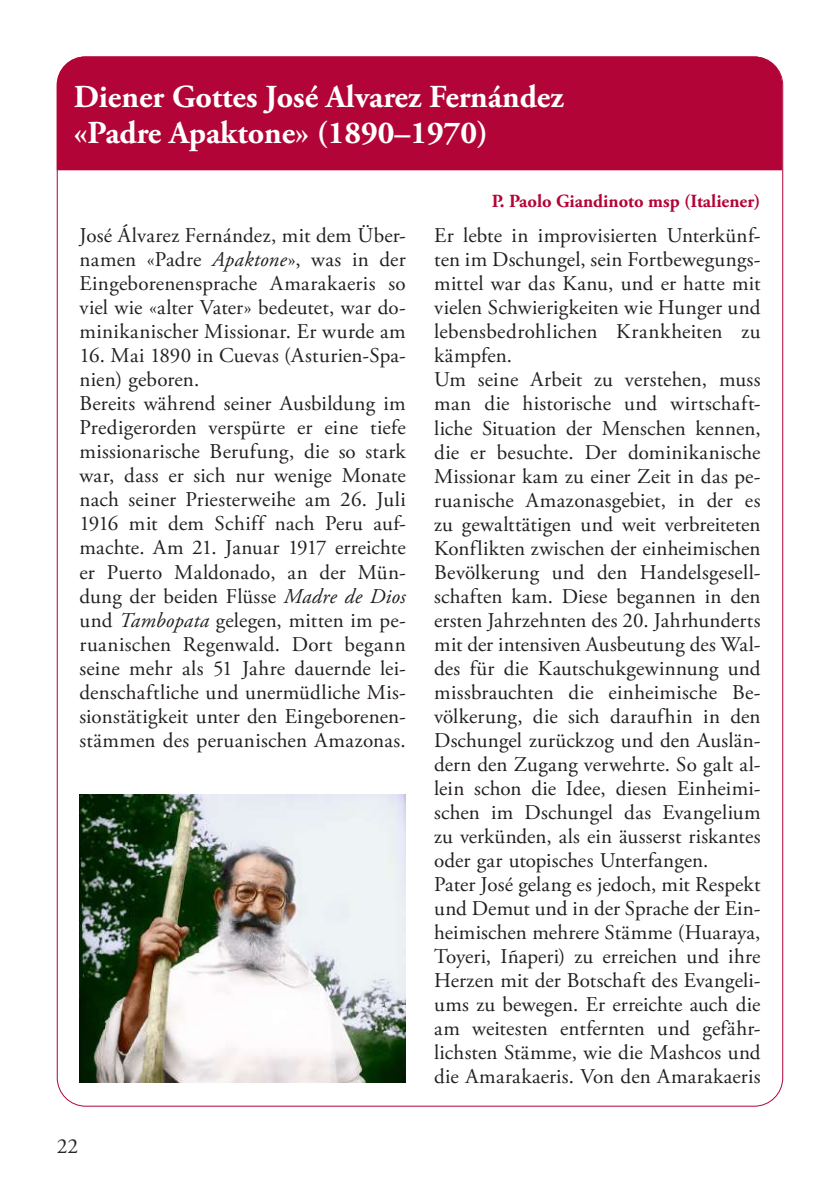
<style>
.page{position:relative;width:840px;height:1191px;background:#fff}
.page>*{position:absolute;margin:0;border:0;box-sizing:border-box;transform-origin:0 0}
.t1{font:700 32px/36px "Adobe Garamond Pro";color:#fff}
.t2{font:21.6px "Adobe Garamond Pro";color:#282526}
.t3{font:21px/24px "Adobe Garamond Pro";letter-spacing:.01em;color:#231f20}
.t4{font:700 18.4px "Adobe Garamond Pro";color:#b30437}
.s1{font-style:italic}
</style>
<div class="page">
<img style="left:79px;top:794px;width:326px;height:288px">
<div style="left:57px;top:57px;width:724px;height:113px;background:#b30437"></div>
<h1 class="t1" style="left:74px;top:79px;width:491px">Diener Gottes José Alvarez Fernández «Padre Apaktone» (1890–1970)</h1>
<p class="t3" style="left:79px;top:224px;width:327px;text-align:justify">José Álvarez Fernández, mit dem Über&shy;namen «Padre <span class="s1">Apaktone</span>», was in der Eingeborenensprache Amarakaeris so viel wie «alter Vater» bedeutet, war do&shy;minikanischer Missionar. Er wurde am</p>
<p class="t3" style="left:79px;top:344px;width:328px">16. Mai 1890 in Cuevas (Asturien-Spa&shy;nien) geboren.<br>Bereits während seiner Ausbildung im Predigerorden verspürte er eine tiefe missionarische Berufung, die so stark war, dass er sich nur wenige Monate nach seiner Priesterweihe am 26. Juli 1916 mit dem Schiff nach Peru auf&shy;machte. Am 21. Januar 1917 erreichte er Puerto Maldonado, an der Mün&shy;dung der beiden Flüsse <span class="s1">Madre de Dios </span>und <span class="s1">Tambopata</span> gelegen, mitten im pe&shy;ruanischen Regenwald. Dort begann seine mehr als 51 Jahre dauernde lei&shy;denschaftliche und unermüdliche Mis&shy;sionstätigkeit unter den Eingeborenen&shy;stämmen des peruanischen Amazonas.</p>
<p class="t2" style="left:57px;top:1133px;width:23px">22</p>
<p class="t4" style="left:491px;top:191px;width:270px">P. Paolo Giandinoto msp (Italiener)</p>
<p class="t3" style="left:434px;top:224px;width:328px">Er lebte in improvisierten Unterkünf&shy;ten im Dschungel, sein Fortbewegungs&shy;mittel war das Kanu, und er hatte mit vielen Schwierigkeiten wie Hunger und lebensbedrohlichen Krankheiten zu kämpfen.<br>Um seine Arbeit zu verstehen, muss man die historische und wirtschaft&shy;liche Situation der Menschen kennen, die er besuchte. Der dominikanische Missionar kam zu einer Zeit in das pe&shy;ruanische Amazonasgebiet, in der es zu gewalttätigen und weit verbreiteten Konflikten zwischen der einheimischen Bevölkerung und den Handelsgesell&shy;schaften kam. Diese begannen in den ersten Jahrzehnten des 20. Jahrhunderts mit der intensiven Ausbeutung des Wal&shy;des für die Kautschukgewinnung und missbrauchten die einheimische Be&shy;völkerung, die sich daraufhin in den Dschungel zurückzog und den Auslän&shy;dern den Zugang verwehrte. So galt al&shy;lein schon die Idee, diesen Einheimi&shy;schen im Dschungel das Evangelium zu verkünden, als ein äusserst riskantes oder gar utopisches Unterfangen.<br>Pater José gelang es jedoch, mit Respekt und Demut und in der Sprache der Ein&shy;heimischen mehrere Stämme (Huaraya, Toyeri, Iñaperi) zu erreichen und ihre Herzen mit der Botschaft des Evangeli&shy;ums zu bewegen. Er erreichte auch die am weitesten entfernten und gefähr&shy;lichsten Stämme, wie die Mashcos und die Amarakaeris. Von den Amarakaeris</p>
</div>
